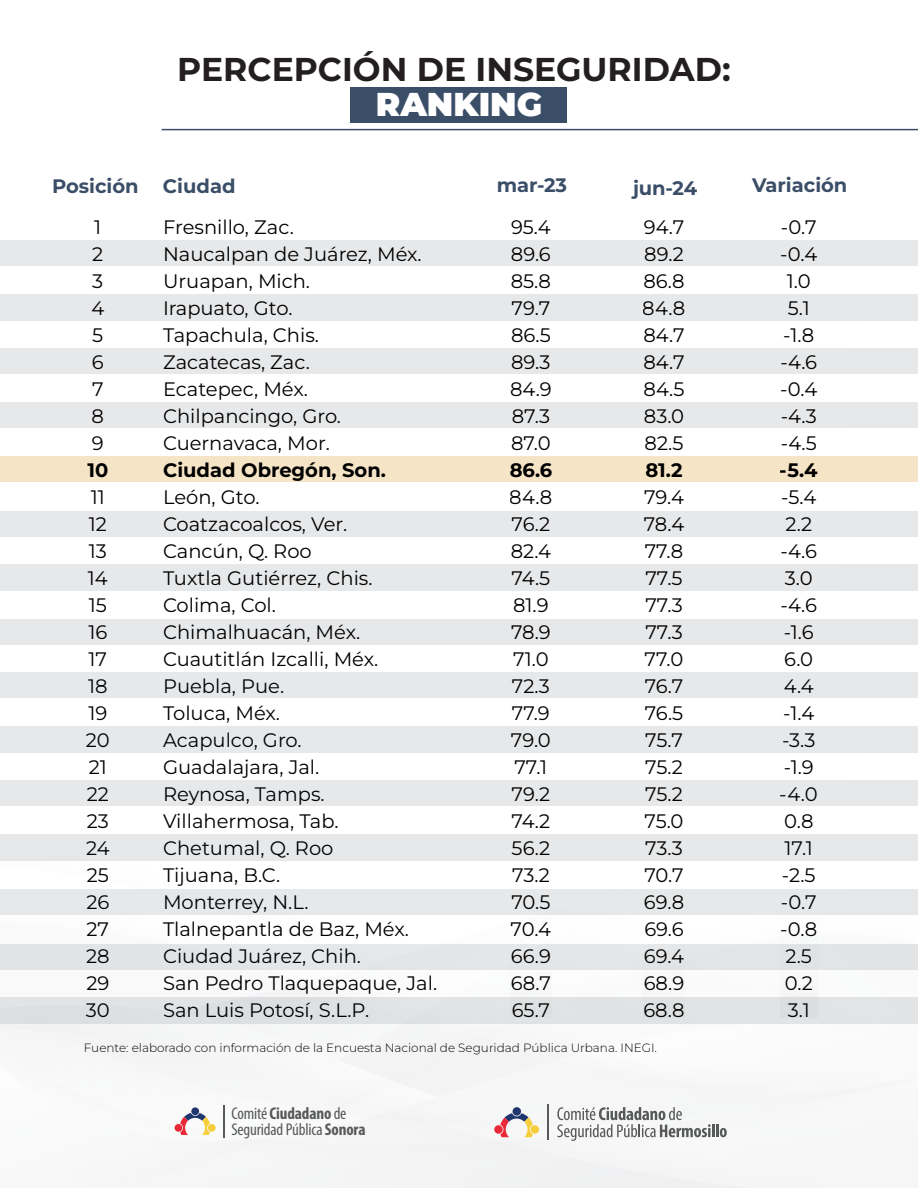
<style>
.page{position:relative;width:918px;height:1188px;background:#fff}
.page>*{position:absolute;margin:0;border:0;box-sizing:border-box;transform-origin:0 0}
.t1{font:700 33px "Montserrat";color:#231f20}
.t2{font:900 33px "Montserrat";color:#fff}
.t3{font:19.5px/27px "Montserrat";color:#000}
.t4{font:700 19.5px "Montserrat";color:#3b4e68}
.t5{font:700 19.5px "Montserrat";color:#000}
.t6{font:condensed 16.95px "Myriad Pro";letter-spacing:-.01em;color:#58595b}
.t7{font:700 condensed 16.95px "Myriad Pro";letter-spacing:-.01em;color:#58595b}
.t8{font:300 12px "Montserrat";color:#050504}
.s1{font-weight:400}
.s2{font-weight:700}
</style>
<div class="page">
<div style="left:351px;top:87px;width:216px;height:36px;background:#3b4e68"></div>
<div style="left:0;top:348px;width:918px;height:26px;background:#e7e8ea"></div>
<div style="left:0;top:402px;width:918px;height:25px;background:#e7e8ea"></div>
<div style="left:0;top:240px;width:918px;height:26px;background:#e7e8ea"></div>
<div style="left:0;top:295px;width:918px;height:25px;background:#e7e8ea"></div>
<div style="left:0;top:457px;width:918px;height:25px;background:#f6e4c6"></div>
<div style="left:0;top:511px;width:918px;height:26px;background:#e7e8ea"></div>
<div style="left:0;top:565px;width:918px;height:25px;background:#e7e8ea"></div>
<div style="left:0;top:619px;width:918px;height:26px;background:#e7e8ea"></div>
<div style="left:0;top:1024px;width:918px;height:164px;background:#f6f7f7"></div>
<div style="left:191px;top:1107px;width:8px;height:8px;background:#1f376d;border-radius:50%"></div>
<div style="left:175px;top:1124px;width:7px;height:8px;background:#eb2837;border-radius:50%"></div>
<div style="left:208px;top:1124px;width:8px;height:8px;background:#f6ce3b;border-radius:50%"></div>
<svg style="left:180px;top:1113px;width:30px;height:22px"></svg>
<hr style="left:223px;top:1105px;width:1px;height:33px;background:#58595b">
<div style="left:513px;top:1107px;width:8px;height:9px;background:#1f376d;border-radius:50%"></div>
<div style="left:494px;top:1125px;width:9px;height:9px;background:#eb2837;border-radius:50%"></div>
<div style="left:531px;top:1125px;width:8px;height:9px;background:#f6ce3b;border-radius:50%"></div>
<svg style="left:500px;top:1113px;width:33px;height:24px"></svg>
<svg style="left:557px;top:1107px;width:170px;height:34px"></svg>
<hr style="left:548px;top:1104px;width:1px;height:36px;background:#58595b">
<div style="left:0;top:672px;width:918px;height:26px;background:#e7e8ea"></div>
<div style="left:0;top:727px;width:918px;height:25px;background:#e7e8ea"></div>
<div style="left:0;top:780px;width:918px;height:26px;background:#e7e8ea"></div>
<div style="left:0;top:835px;width:918px;height:25px;background:#e7e8ea"></div>
<div style="left:0;top:890px;width:918px;height:25px;background:#e7e8e9"></div>
<div style="left:0;top:944px;width:918px;height:26px;background:#e3e4e5"></div>
<div style="left:0;top:998px;width:918px;height:25px;background:#e1e2e4"></div>
<hr style="left:162px;top:129px;width:756px;height:1px;background:#3b4e68">
<h1 class="t1" style="left:177px;top:48px;width:555px">PERCEPCIÓN DE INSEGURIDAD:</h1>
<h1 class="t2" style="left:376px;top:82px;width:168px">RANKING</h1>
<p class="t4" style="left:52px;top:173px;width:185px">Posición Ciudad</p>
<p class="t4" style="left:497px;top:172px;width:72px">mar-23</p>
<p class="t4" style="left:752px;top:172px;width:97px">Variación</p>
<p class="t3" style="left:91px;top:213px;width:14px">1<br>2<br>3<br>4<br>5<br>6<br>7<br>8<br>9</p>
<p class="t5" style="left:87px;top:457px;width:22px">10</p>
<p class="t3" style="left:86px;top:483px;width:25px">11<br>12<br>13<br>14<br>15<br>16<br>17<br>18<br>19<br>20<br>21<br>22<br>23<br>24<br>25<br>26<br>27<br>28<br>29<br>30</p>
<p class="t4" style="left:633px;top:175px;width:66px">jun-24</p>
<p class="t3" style="left:643px;top:213px;width:44px;text-align:justify">94.7<br>89.2<br>86.8<br>84.8<br>84.7<br>84.7<br>84.5<br>83.0<br>82.5</p>
<p class="t5" style="left:645px;top:457px;width:39px">81.2</p>
<p class="t3" style="left:643px;top:483px;width:43px;text-align:justify">79.4<br>78.4<br>77.8<br>77.5<br>77.3<br>77.3<br>77.0<br>76.7<br>76.5<br>75.7<br>75.2<br>75.2<br>75.0<br>73.3<br>70.7<br>69.8<br>69.6<br>69.4<br>68.9<br>68.8</p>
<p class="t3" style="left:163px;top:213px;width:260px">Fresnillo, Zac.<br>Naucalpan de Juárez, Méx.<br>Uruapan, Mich.<br>Irapuato, Gto.<br>Tapachula, Chis.<br>Zacatecas, Zac.<br>Ecatepec, Méx.<br>Chilpancingo, Gro.<br>Cuernavaca, Mor.</p>
<p class="t5" style="left:163px;top:457px;width:224px">Ciudad Obregón, Son.</p>
<p class="t3" style="left:163px;top:483px;width:276px">León, Gto.<br>Coatzacoalcos, Ver.<br>Cancún, Q. Roo<br>Tuxtla Gutiérrez, Chis.<br>Colima, Col.<br>Chimalhuacán, Méx.<br>Cuautitlán Izcalli, Méx.<br>Puebla, Pue.<br>Toluca, Méx.<br>Acapulco, Gro.<br>Guadalajara, Jal.<br>Reynosa, Tamps.<br>Villahermosa, Tab.<br>Chetumal, Q. Roo<br>Tijuana, B.C.<br>Monterrey, N.L.<br>Tlalnepantla de Baz, Méx.<br>Ciudad Juárez, Chih.<br>San Pedro Tlaquepaque, Jal.<br>San Luis Potosí, S.L.P.</p>
<p class="t3" style="left:510px;top:213px;width:43px;text-align:justify">95.4<br>89.6<br>85.8<br>79.7<br>86.5<br>89.3<br>84.9<br>87.3<br>87.0</p>
<p class="t5" style="left:510px;top:457px;width:44px">86.6</p>
<p class="t3" style="left:510px;top:483px;width:44px">84.8<br>76.2<br>82.4<br>74.5<br>81.9<br>78.9<br>71.0<br>72.3<br>77.9<br>79.0<br>77.1<br>79.2<br>74.2<br>56.2<br>73.2<br>70.5<br>70.4<br>66.9<br>68.7<br>65.7</p>
<p class="t3" style="left:780px;top:213px;width:39px;text-align:center">-0.7 -0.4<br>1.0<br>5.1 -1.8 -4.6 -0.4 -4.3 -4.5</p>
<p class="t5" style="left:780px;top:457px;width:39px">-5.4</p>
<p class="t3" style="left:780px;top:483px;width:39px;text-align:center">-5.4<br>2.2 -4.6<br>3.0 -4.6 -1.6<br>6.0<br>4.4 -1.4 -3.3 -1.9 -4.0<br>0.8<br>17.1 -2.5 -0.7 -0.8<br>2.5<br>0.2<br>3.1</p>
<p class="t8" style="left:84px;top:1039px;width:575px">Fuente: elaborado con información de la Encuesta Nacional de Seguridad Pública Urbana. INEGI.</p>
<p class="t7" style="left:232px;top:1103px;width:116px"><span class="s1">Comité</span>Ciudadano <span class="s1">de</span></p>
<p class="t6" style="left:231px;top:1119px;width:136px">SeguridadPública<span class="s2">Sonora</span></p>
</div>
